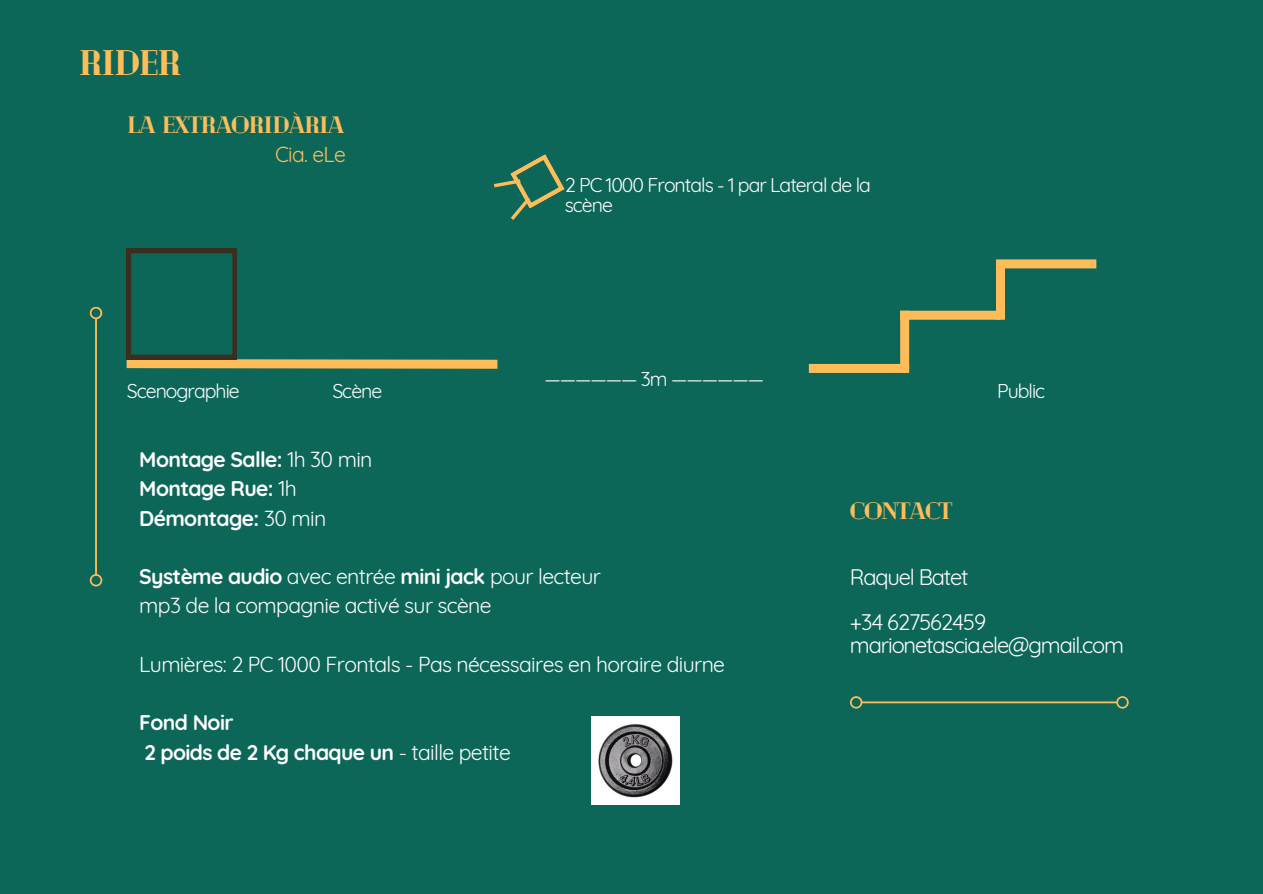
<style>
.page{position:relative;width:1263px;height:894px;background:#fff}
.page>*{position:absolute;margin:0;border:0;box-sizing:border-box;transform-origin:0 0}
.t1{font:900 35.55px "Cheque";letter-spacing:-.05em;color:#ffbd59}
.t2{font:900 23.55px "Cheque";letter-spacing:-.05em;color:#ffbd59}
.t3{font:21.9px "Quicksand";letter-spacing:-.05em;color:#fff}
.t4{font:21.15px "Quicksand";letter-spacing:-.03em;color:#fff}
.t5{font:700 21.15px "Quicksand";letter-spacing:-.03em;color:#fff}
.t6{font:21.15px "Quicksand";letter-spacing:-.03em;color:#ffbd59}
.t7{font:19.5px/19px "Quicksand";letter-spacing:-.05em;color:#fff}
.s1{font-weight:400}
.s2{font-weight:700}
</style>
<div class="page">
<div style="left:0;top:0;width:1263px;height:893px;background:#0d6759"></div>
<img style="left:592px;top:716px;width:88px;height:87px">
<svg style="left:850px;top:696px;width:279px;height:12px"></svg>
<div style="left:996px;top:259px;width:100px;height:9px;background:#ffbd59"></div>
<div style="left:900px;top:310px;width:100px;height:9px;background:#ffbd59"></div>
<div style="left:809px;top:364px;width:100px;height:9px;background:#ffbd59"></div>
<div style="left:900px;top:310px;width:9px;height:58px;background:#ffbd59"></div>
<div style="left:996px;top:264px;width:9px;height:55px;background:#ffbd59"></div>
<svg style="left:494px;top:154px;width:71px;height:66px"></svg>
<svg style="left:126px;top:249px;width:372px;height:120px"></svg>
<svg style="left:90px;top:307px;width:12px;height:279px"></svg>
<p class="t1" style="left:79px;top:39px;width:104px">RIDER</p>
<p class="t2" style="left:127px;top:109px;width:219px">LA EXTRAORIDÀRIA</p>
<p class="t6" style="left:275px;top:141px;width:73px">Cia. eLe</p>
<p class="t7" style="left:565px;top:175px;width:308px">2 PC 1000 Frontals - 1 par Lateral de la scène</p>
<p class="t7" style="left:544px;top:369px;width:221px">—————— 3m ——————</p>
<p class="t7" style="left:127px;top:381px;width:114px">Scenographie</p>
<p class="t7" style="left:332px;top:381px;width:51px">Scène</p>
<p class="t7" style="left:997px;top:381px;width:50px">Public</p>
<p class="t5" style="left:139px;top:445px;width:235px">Montage Salle: <span class="s1">1h 30 min</span></p>
<p class="t5" style="left:139px;top:475px;width:159px">Montage Rue: <span class="s1">1h</span></p>
<p class="t5" style="left:139px;top:504px;width:188px">Démontage: <span class="s1">30 min</span></p>
<p class="t4" style="left:139px;top:562px;width:463px"><span class="s2">Système audio</span> avec entrée <span class="s2">mini jack</span> pour lecteur</p>
<p class="t4" style="left:139px;top:592px;width:354px">mp3 de la compagnie activé sur scène</p>
<p class="t4" style="left:139px;top:650px;width:587px">Lumières: 2 PC 1000 Frontals - Pas nécessaires en horaire diurne</p>
<p class="t5" style="left:139px;top:709px;width:96px">Fond Noir</p>
<p class="t5" style="left:145px;top:738px;width:368px">2 poids de 2 Kg chaque un <span class="s1">- taille petite</span></p>
<p class="t2" style="left:850px;top:495px;width:104px">CONTACT</p>
<p class="t3" style="left:850px;top:563px;width:120px">Raquel Batet</p>
<p class="t3" style="left:850px;top:608px;width:138px">+34 627562459</p>
<p class="t3" style="left:850px;top:630px;width:276px">marionetascia.ele@gmail.com</p>
</div>
